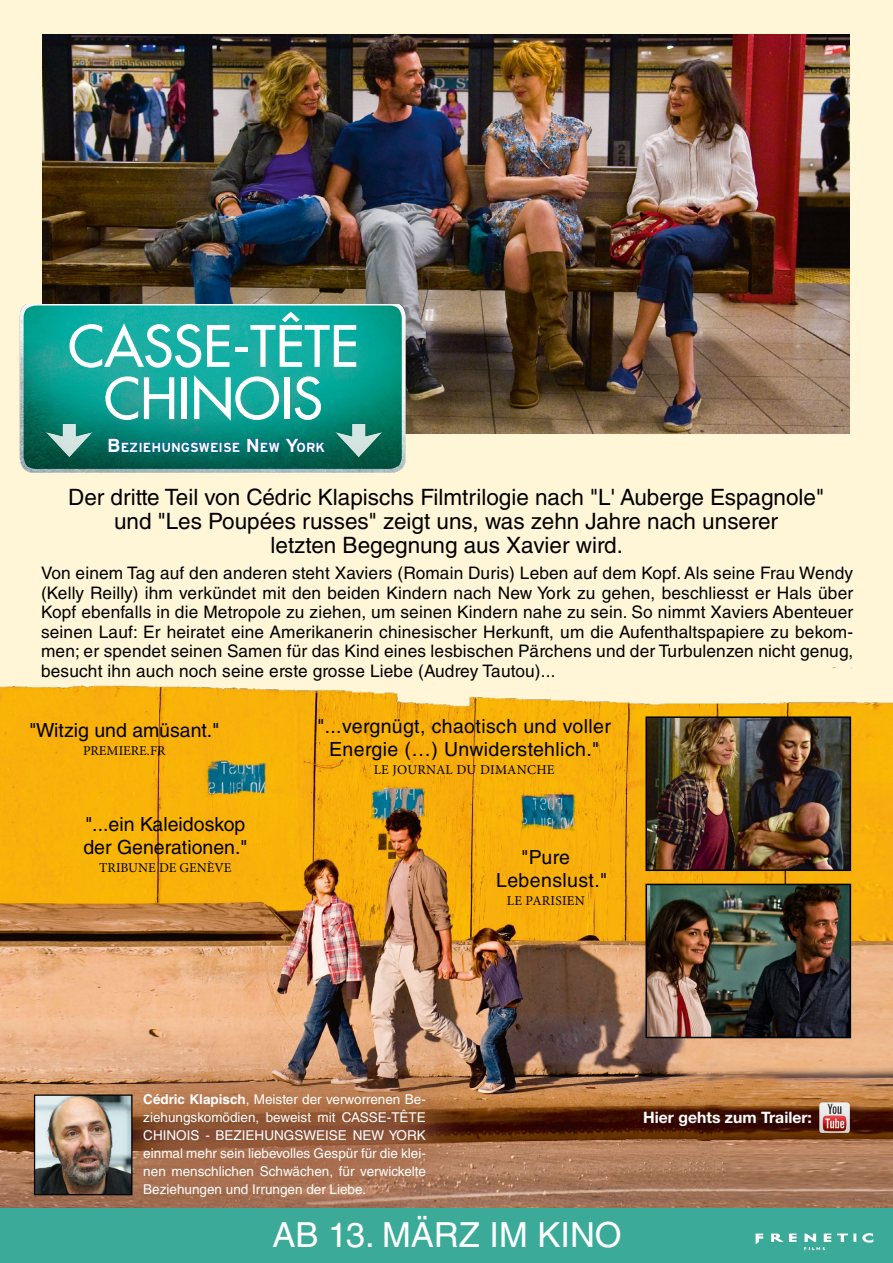
<style>
.page{position:relative;width:893px;height:1263px;background:#fff6d8}
.page>*{position:absolute;margin:0;border:0;box-sizing:border-box;transform-origin:0 0}
.t1{font:500 55.5px/52.3px "Futura Std";color:#fff;text-align:center}
.t2{font:34.5px "Helvetica LT Std";color:#fff}
.t3{font:22.5px/24px "Helvetica LT Std";color:#000;text-align:center}
.t4{font:19.5px/22.5px "Helvetica LT Std";letter-spacing:.02em;color:#000;text-align:center}
.t5{font:19.5px/22.5px "Helvetica LT Std";color:#000}
.t6{font:17.25px/19.5px "Helvetica LT Std";letter-spacing:.01em;color:#000;text-align:justify}
.t7{font:700 15.75px "Helvetica Neue LT Std";color:#fff}
.t8{font:13.5px/18px "Helvetica LT Std";color:#fff;text-align:justify}
.t9{font:13.5px "Minion Pro";letter-spacing:.02em;color:#000}
.t10{font:13.5px "Minion Pro";color:#000}
.t11{font:700 13.2px "Interstate";color:#fff}
.s1{font-size:18.9px}
.s2{font-weight:700}
</style>
<div class="page">
<img style="left:43px;top:34px;width:807px;height:400px">
<img style="left:19px;top:304px;width:390px;height:169px">
<svg style="left:109px;top:438px;width:131px;height:14px;background:#00697c"></svg>
<svg style="left:247px;top:438px;width:78px;height:14px"></svg>
<img style="left:35px;top:408px;width:72px;height:65px">
<img style="left:328px;top:408px;width:70px;height:65px">
<img style="left:0;top:667px;width:893px;height:542px">
<svg style="left:91px;top:1041px;width:387px;height:168px;background:#a97554"></svg>
<img style="left:648px;top:887px;width:200px;height:148px">
<div style="left:645px;top:884px;width:206px;height:154px;border:2px solid #000"></div>
<img style="left:648px;top:719px;width:200px;height:149px">
<div style="left:645px;top:716px;width:206px;height:155px;border:2px solid #000"></div>
<img style="left:36px;top:1096px;width:94px;height:97px">
<div style="left:34px;top:1094px;width:98px;height:101px;border:1px solid #000"></div>
<div style="left:0;top:1209px;width:893px;height:54px;background:#3baa98"></div>
<img style="left:755px;top:1233px;width:119px;height:18px">
<img style="left:815px;top:1098px;width:38px;height:38px">
<h1 class="t1" style="left:68px;top:320px;width:292px">CASSE-TÊTE<br>CHINOIS</h1>
<p class="t11" style="left:107px;top:440px;width:219px"><span class="s1">B</span>EZIEHUNGSWEISE <span class="s1">N</span> EW <span class="s1">Y</span> ORK</p>
<h3 class="t3" style="left:68px;top:485px;width:757px">Der dritte Teil von Cédric Klapischs Filmtrilogie nach "L' Auberge Espagnole" und "Les Poupées russes" zeigt uns, was zehn Jahre nach unserer<br>letzten Begegnung aus Xavier wird.</h3>
<p class="t6" style="left:41px;top:564px;width:814px">Von einem Tag auf den anderen steht Xaviers (Romain Duris) Leben auf dem Kopf. Als seine Frau Wendy (Kelly Reilly) ihm verkündet mit den beiden Kindern nach New York zu gehen, beschliesst er Hals über Kopf ebenfalls in die Metropole zu ziehen, um seinen Kindern nahe zu sein. So nimmt Xaviers Abenteuer seinen Lauf: Er heiratet eine Amerikanerin chinesischer Herkunft, um die Aufenthaltspapiere zu bekom&shy;men; er spendet seinen Samen für das Kind eines lesbischen Pärchens und der Turbulenzen nicht genug, besucht ihn auch noch seine erste grosse Liebe (Audrey Tautou)...</p>
<p class="t5" style="left:29px;top:719px;width:191px">"Witzig und amüsant."</p>
<p class="t10" style="left:83px;top:741px;width:84px">PREMIERE.FR</p>
<p class="t5" style="left:83px;top:813px;width:165px">"...ein Kaleidoskop der Generationen."</p>
<p class="t10" style="left:99px;top:858px;width:134px">TRIBUNE DE GENÈVE</p>
<p class="t4" style="left:317px;top:715px;width:295px">"...vergnügt, chaotisch und voller<br>Energie (…) Unwiderstehlich."</p>
<p class="t9" style="left:374px;top:760px;width:182px">LE JOURNAL DU DIMANCHE</p>
<p class="t4" style="left:496px;top:846px;width:112px">"Pure<br>Lebenslust."</p>
<p class="t9" style="left:507px;top:892px;width:80px">LE PARISIEN</p>
<p class="t8" style="left:143px;top:1090px;width:284px"><span class="s2">Cédric Klapisch</span>, Meister der verworrenen Be&shy;ziehungskomödien, beweist mit CASSE-TÊTE CHINOIS - BEZIEHUNGSWEISE NEW YORK einmal mehr sein liebevolles Gespür für die klei&shy;nen menschlichen Schwächen, für verwickelte Beziehungen und Irrungen der Liebe.</p>
<h2 class="t2" style="left:272px;top:1215px;width:351px">AB 13. MÄRZ IM KINO</h2>
<p class="t7" style="left:643px;top:1108px;width:170px">Hier gehts zum Trailer:</p>
</div>
